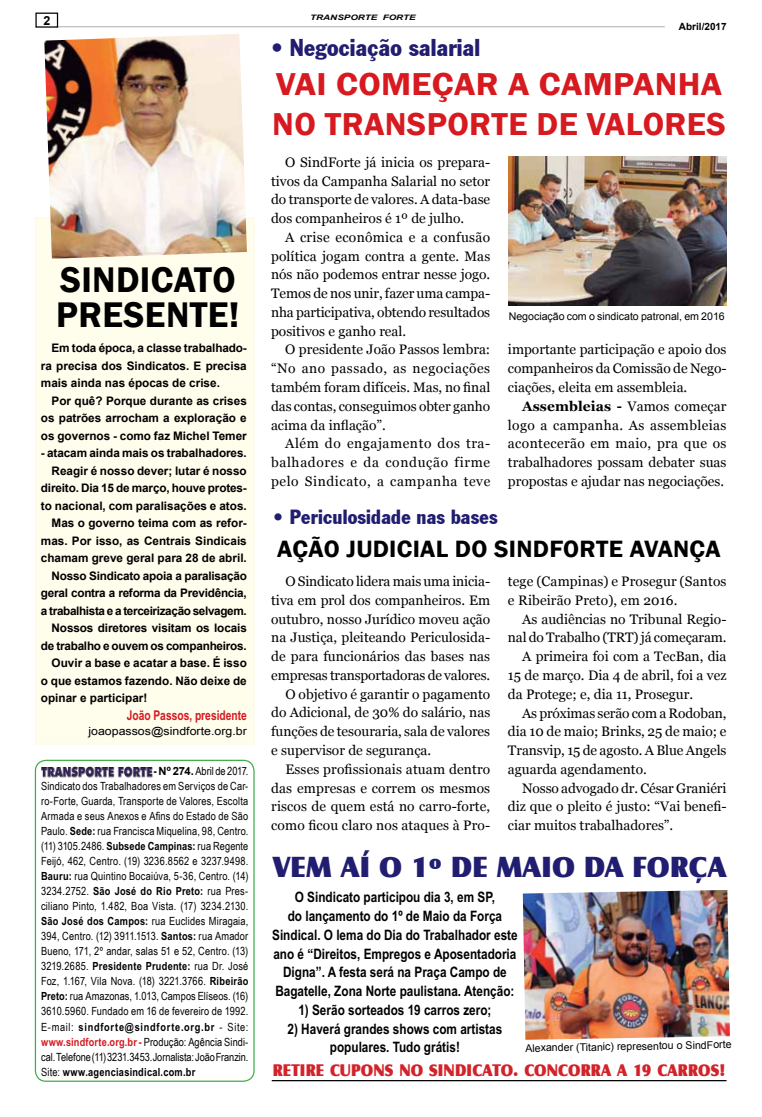
<style>
.page{position:relative;width:762px;height:1117px;background:#fff}
.page>*{position:absolute;margin:0;border:0;box-sizing:border-box;transform-origin:0 0}
.t1{font:600 36.62px/35px "Franklin Gothic";letter-spacing:.01em;color:#000}
.t2{font:600 32.5px/40px "Franklin Gothic";letter-spacing:.01em;color:#d71920;scale:1.08 1}
.t3{font:600 32.5px "Franklin Gothic";letter-spacing:.01em;color:#d71920}
.t4{font:30px "Castle T Ultr";letter-spacing:.01em;color:#211d70}
.t5{font:600 24.25px "Franklin Gothic";letter-spacing:.01em;color:#000}
.t6{font:23.75px "Franklin Gothic Condensed";color:#211d70}
.t7{font:20px "Franklin Gothic Condensed";color:#211d70}
.t8{font:17.38px "Castle T Ultr";letter-spacing:.01em;color:#d2232a;scale:.93 1}
.t9{font:700 14.38px/18.8px "Arial Narrow";color:#000;text-align:center}
.t10{font:13.75px/18.8px "Georgia";color:#000;text-align:justify}
.t11{font:700 13.5px "Arial Narrow";color:#d71920;scale:.93 1}
.t12{font:700 12.5px "Arial";color:#000}
.t13{font:700 11.75px/17.5px "Arial";color:#000;text-align:justify}
.t14{font:700 11.75px "Arial";letter-spacing:-.02em;color:#000}
.t15{font:700 11.75px "Arial";letter-spacing:-.03em;color:#000}
.t16{font:11.25px/15px "Arial Narrow";letter-spacing:-.005em;color:#000;text-align:justify}
.t17{font:11.25px "Arial";color:#000;scale:1.1 1}
.t18{font:10.62px "Arial";color:#000}
.t19{font:700 10px "Arial";color:#000}
.t20{font:italic 700 7.5px "Arial";color:#000;scale:1.3 1}
.s1{font-weight:700}
.s2{font-family:"Arial";font-weight:700}
.s3{font-weight:700;color:#d71920}
</style>
<div class="page">
<hr style="left:56px;top:26px;width:609px;height:1px;background:#bcbec0">
<div style="left:35px;top:13px;width:23px;height:15px;border:1px solid #000"></div>
<div style="left:35px;top:759px;width:220px;height:322px;border:1px solid #41ad49;border-radius:11px"></div>
<div style="left:35px;top:217px;width:220px;height:527px;background:#fffdec"></div>
<img style="left:41px;top:766px;width:111px;height:11px">
<img style="left:523px;top:890px;width:207px;height:149px">
<img style="left:44px;top:34px;width:203px;height:225px">
<img style="left:508px;top:156px;width:219px;height:150px">
<hr style="left:272px;top:1079px;width:454px;height:1px;background:#000">
<p class="t12" style="left:43px;top:11px;width:8px">2</p>
<p class="t20" style="left:310px;top:12px;width:82px">TRANSPORTE FORTE</p>
<h3 class="t6" style="left:271px;top:33px;width:211px">• Negociação salarial</h3>
<p class="t19" style="left:679px;top:19px;width:49px">Abril/2017</p>
<h1 class="t1" style="left:56px;top:263px;width:185px">SINDICATO<br>PRESENTE!</h1>
<p class="t13" style="left:41px;top:339px;width:207px;text-indent:11px">Em toda época, a classe trabalhado&shy;ra precisa dos Sindicatos. E precisa mais ainda nas épocas de crise.</p>
<p class="t13" style="left:41px;top:392px;width:207px;text-indent:11px">Por quê? Porque durante as crises os patrões arrocham a exploração e os governos - como faz Michel Temer</p>
<p class="t13" style="left:41px;top:444px;width:207px">- atacam ainda mais os trabalhadores.</p>
<p class="t13" style="left:52px;top:462px;width:197px">Reagir é nosso dever; lutar é nosso</p>
<p class="t13" style="left:41px;top:479px;width:207px">direito. Dia 15 de março, houve protes-</p>
<p class="t13" style="left:41px;top:497px;width:207px">to nacional, com paralisações e atos.</p>
<p class="t13" style="left:52px;top:514px;width:197px">Mas o governo teima com as refor-</p>
<p class="t13" style="left:41px;top:532px;width:207px">mas. Por isso, as Centrais Sindicais</p>
<p class="t13" style="left:41px;top:549px;width:207px">chamam greve geral para 28 de abril.</p>
<p class="t14" style="left:52px;top:567px;width:197px">Nosso Sindicato apoia a paralisação</p>
<p class="t14" style="left:41px;top:584px;width:207px">geral contra a reforma da Previdência,</p>
<p class="t15" style="left:41px;top:602px;width:207px">a trabalhista e a terceirização selvagem.</p>
<p class="t13" style="left:52px;top:619px;width:197px">Nossos diretores visitam os locais</p>
<p class="t14" style="left:41px;top:637px;width:207px">de trabalho e ouvem os companheiros.</p>
<p class="t13" style="left:52px;top:654px;width:197px">Ouvir a base e acatar a base. É isso</p>
<p class="t13" style="left:41px;top:672px;width:207px">o que estamos fazendo. Não deixe de</p>
<p class="t13" style="left:41px;top:689px;width:108px">opinar e participar!</p>
<p class="t11" style="left:127px;top:707px;width:131px">João Passos, presidente</p>
<p class="t17" style="left:88px;top:723px;width:145px">joaopassos@sindforte.org.br</p>
<p class="t16" style="left:41px;top:763px;width:209px;text-indent:113px"><span class="s1">-</span><span class="s2">Nº 274.</span> Abril de 2017.<br>Sindicato dos Trabalhadores em Serviços de Car&shy;ro-Forte, Guarda, Transporte de Valores, Escolta Armada e seus Anexos e Afins do Estado de São Paulo. <span class="s1">Sede:</span> rua Francisca Miquelina, 98, Centro. (11) 3105.2486. <span class="s1">Subsede Campinas:</span> rua Regente Feijó, 462, Centro. (19) 3236.8562 e 3237.9498.<br><span class="s1">Bauru:</span> rua Quintino Bocaiúva, 5-36, Centro. (14)<br>3234.2752. <span class="s1">São José do Rio Preto:</span> rua Pres&shy;ciliano Pinto, 1.482, Boa Vista. (17) 3234.2130.<br><span class="s1">São José dos Campos:</span> rua Euclides Miragaia, 394, Centro. (12) 3911.1513. <span class="s1">Santos:</span> rua Amador Bueno, 171, 2º andar, salas 51 e 52, Centro. (13)<br>3219.2685. <span class="s1">Presidente Prudente:</span> rua Dr. José Foz, 1.167, Vila Nova. (18) 3221.3766. <span class="s1">Ribeirão Preto:</span> rua Amazonas, 1.013, Campos Elíseos. (16)<br>3610.5960. Fundado em 16 de fevereiro de 1992.<br>E-mail: <span class="s1">sindforte@sindforte.org.br</span> - Site: <span class="s3">www.sindforte.org.br -</span> Produção: Agência Sindi&shy;cal. Telefone (11) 3231.3453.Jornalista: João Franzin.<br>Site: <span class="s1">www.agenciasindical.com.br</span></p>
<h2 class="t2" style="left:272px;top:65px;width:418px">VAI COMEÇAR A CAMPANHA<br>NO TRANSP</h2>
<h2 class="t3" style="left:447px;top:104px;width:276px">ORTE DE VALORES</h2>
<p class="t10" style="left:271px;top:153px;width:221px;text-indent:14px">O SindForte já inicia os prepara&shy;tivos da Campanha Salarial no setor do transporte de valores. A data-base dos companheiros é 1º de julho.</p>
<p class="t10" style="left:271px;top:228px;width:221px;text-indent:14px">A crise econômica e a confusão política jogam contra a gente. Mas nós não podemos entrar nesse jogo.<br>Temos de nos unir, fazer uma campa&shy;nha participativa, obtendo resultados positivos e ganho real.</p>
<p class="t10" style="left:271px;top:340px;width:221px;text-indent:14px">O presidente João Passos lembra: “No ano passado, as negociações também foram difíceis. Mas, no final das contas, conseguimos obter ganho acima da inflação”.</p>
<p class="t10" style="left:271px;top:434px;width:221px;text-indent:14px">Além do engajamento dos tra&shy;balhadores e da condução firme pelo Sindicato, a campanha teve</p>
<h3 class="t7" style="left:273px;top:505px;width:226px">• Periculosidade nas bases</h3>
<p class="t18" style="left:509px;top:309px;width:218px">Negociação com o sindicato patronal, em 2016</p>
<p class="t10" style="left:508px;top:340px;width:220px">importante participação e apoio dos companheiros da Comissão de Nego&shy;ciações, eleita em assembleia.</p>
<p class="t10" style="left:508px;top:397px;width:220px;text-indent:14px"><span class="s1">Assembleias -</span> Vamos começar logo a campanha. As assembleias acontecerão em maio, pra que os trabalhadores possam debater suas propostas e ajudar nas negociações.</p>
<h3 class="t5" style="left:277px;top:533px;width:256px">AÇÃO JUDICIAL DO SINDF</h3>
<h3 class="t5" style="left:563px;top:533px;width:159px">ORTE AVANÇA</h3>
<p class="t10" style="left:285px;top:572px;width:206px">O Sindicato lidera mais uma inicia-</p>
<p class="t10" style="left:271px;top:591px;width:220px">tiva em prol dos companheiros. Em</p>
<p class="t10" style="left:271px;top:609px;width:220px">outubro, nosso Jurídico moveu ação</p>
<p class="t10" style="left:271px;top:628px;width:220px">na Justiça, pleiteando Periculosida-</p>
<p class="t10" style="left:271px;top:647px;width:220px">de para funcionários das bases nas</p>
<p class="t10" style="left:271px;top:666px;width:220px">empresas transportadoras de valores.</p>
<p class="t10" style="left:285px;top:684px;width:206px">O objetivo é garantir o pagamento</p>
<p class="t10" style="left:271px;top:703px;width:220px">do Adicional, de 30% do salário, nas</p>
<p class="t10" style="left:271px;top:722px;width:220px">funções de tesouraria, sala de valores</p>
<p class="t10" style="left:271px;top:741px;width:162px">e supervisor de segurança.</p>
<p class="t10" style="left:285px;top:759px;width:206px">Esses profissionais atuam dentro</p>
<p class="t10" style="left:271px;top:778px;width:220px">das empresas e correm os mesmos</p>
<p class="t10" style="left:271px;top:797px;width:221px">riscos de quem está no carro-forte,</p>
<p class="t10" style="left:271px;top:816px;width:220px">como ficou claro nos ataques à Pro-</p>
<p class="t10" style="left:508px;top:572px;width:220px">tege (Campinas) e Prosegur (Santos e Ribeirão Preto), em 2016.</p>
<p class="t10" style="left:522px;top:609px;width:206px">As audiências no Tribunal Regio-</p>
<p class="t10" style="left:508px;top:628px;width:220px">nal do Trabalho (TRT) já começaram.</p>
<p class="t10" style="left:522px;top:647px;width:206px">A primeira foi com a TecBan, dia</p>
<p class="t10" style="left:508px;top:666px;width:220px">15 de março. Dia 4 de abril, foi a vez</p>
<p class="t10" style="left:508px;top:684px;width:187px">da Protege; e, dia 11, Prosegur.</p>
<p class="t10" style="left:522px;top:703px;width:206px">As próximas serão com a Rodoban,</p>
<p class="t10" style="left:508px;top:722px;width:220px">dia 10 de maio; Brinks, 25 de maio; e</p>
<p class="t10" style="left:508px;top:741px;width:220px">Transvip, 15 de agosto. A Blue Angels</p>
<p class="t10" style="left:508px;top:759px;width:140px">aguarda agendamento.</p>
<p class="t10" style="left:522px;top:778px;width:206px">Nosso advogado dr. César Graniéri</p>
<p class="t10" style="left:508px;top:797px;width:220px">diz que o pleito é justo: “Vai benefi-</p>
<p class="t10" style="left:508px;top:816px;width:167px">ciar muitos trabalhadores”.</p>
<h3 class="t4" style="left:273px;top:849px;width:455px">VEM AÍ O 1º DE MAIO DA FORÇA</h3>
<p class="t9" style="left:272px;top:887px;width:247px">O Sindicato participou dia 3, em SP,<br>do lançamento do 1º de Maio da Força Sindical. O lema do Dia do Trabalhador este ano é “Direitos, Empregos e Aposentadoria Digna”. A festa será na Praça Campo de Bagatelle, Zona Norte paulistana. Atenção:</p>
<p class="t9" style="left:298px;top:999px;width:195px">1) Serão sorteados 19 carros zero;</p>
<p class="t9" style="left:287px;top:1018px;width:216px">2) Haverá grandes shows com artistas populares. Tudo grátis!</p>
<p class="t18" style="left:525px;top:1040px;width:208px;rotate:-1deg">Alexander (Titanic) representou o SindForte</p>
<p class="t8" style="left:273px;top:1059px;width:39px">RETIRE</p>
<p class="t8" style="left:330px;top:1059px;width:117px">CUPONS NO SINDI</p>
<p class="t8" style="left:472px;top:1059px;width:116px">CATO. CON CORRA</p>
<p class="t8" style="left:617px;top:1059px;width:67px">A 19 CARROS</p>
<p class="t8" style="left:719px;top:1059px;width:8px">!</p>
</div>
